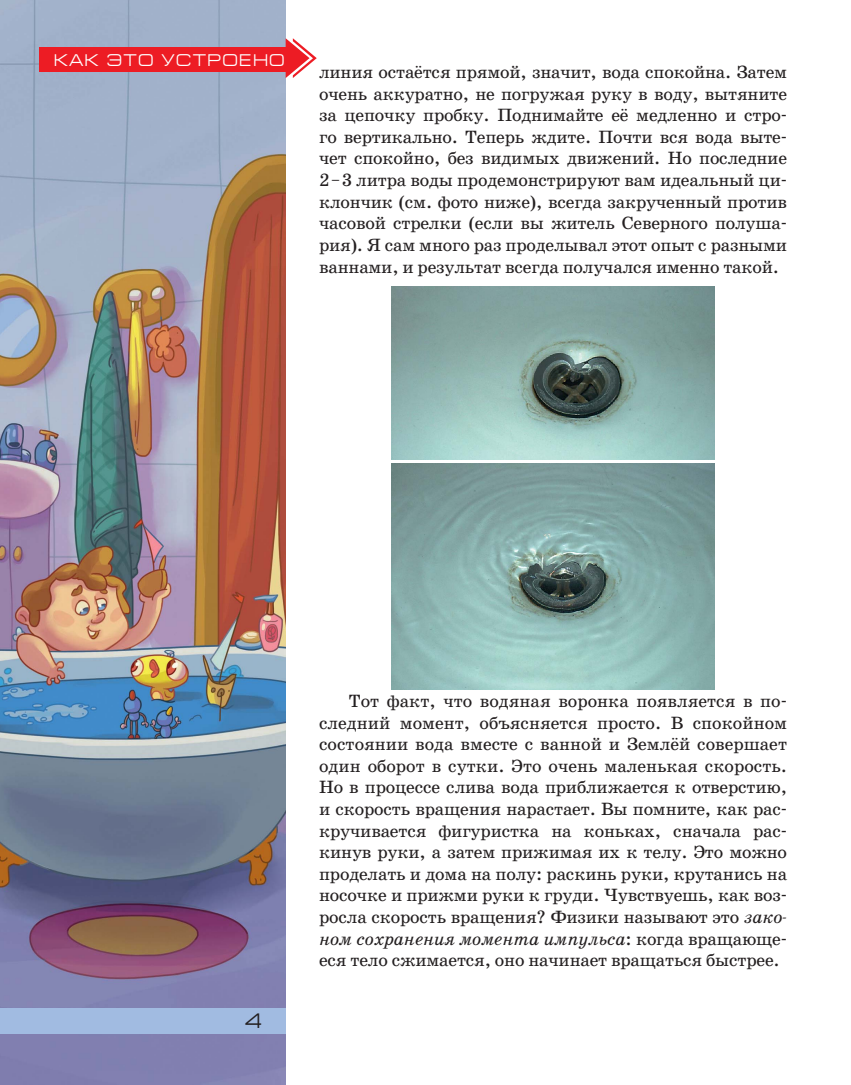
<style>
.page{position:relative;width:851px;height:1085px;background:#fff}
.page>*{position:absolute;margin:0;border:0;box-sizing:border-box;transform-origin:0 0}
.t1{font:21px "Europe Ext";color:#231f20}
.t2{font:18px/21.6px "School Book C";letter-spacing:-.01em;color:#231f20;text-align:justify}
.t3{font:16.95px "Europe Ext";letter-spacing:.075em;color:#fff}
.s1{font-style:italic}
</style>
<div class="page">
<img style="left:0;top:0;width:285px;height:1084px">
<div style="left:0;top:1008px;width:285px;height:25px;background:#a1bbe1"></div>
<img style="left:391px;top:286px;width:323px;height:173px">
<img style="left:391px;top:463px;width:323px;height:226px">
<div style="left:39px;top:48px;width:248px;height:24px;background:#ed1c24"></div>
<svg style="left:285px;top:38px;width:32px;height:40px"></svg>
<p class="t3" style="left:54px;top:51px;width:232px">КАК ЭТО УСТРОЕНО</p>
<p class="t2" style="left:319px;top:62px;width:469px">линия остаётся прямой, значит, вода спокойна. Затем очень аккуратно, не погружая руку в воду, вытяните за цепочку пробку. Поднимайте её медленно и стро&shy;го вертикально. Теперь ждите. Почти вся вода выте&shy;чет спокойно, без видимых движений. Но последние 2 – 3 литра воды продемонстрируют вам идеальный ци&shy;клончик (см. фото ниже), всегда закрученный против часовой стрелки (если вы житель Северного полуша&shy;рия). Я сам много раз проделывал этот опыт с разными ваннами, и результат всегда получался именно такой.</p>
<p class="t1" style="left:244px;top:1009px;width:20px">4</p>
<p class="t2" style="left:319px;top:691px;width:469px;text-indent:30px">Тот факт, что водяная воронка появляется в по&shy;следний момент, объясняется просто. В спокойном состоянии вода вместе с ванной и Землёй совершает один оборот в сутки. Это очень маленькая скорость.<br>Но в процессе слива вода приближается к отверстию, и скорость вращения нарастает. Вы помните, как рас&shy;кручивается фигуристка на коньках, сначала рас&shy;кинув руки, а затем прижимая их к телу. Это можно проделать и дома на полу: раскинь руки, крутанись на носочке и прижми руки к груди. Чувствуешь, как воз&shy;росла скорость вращения? Физики называют это <span class="s1">зако&shy;ном сохранения момента импульса</span>: когда вращающе&shy;еся тело сжимается, оно начинает вращаться быстрее.</p>
</div>
